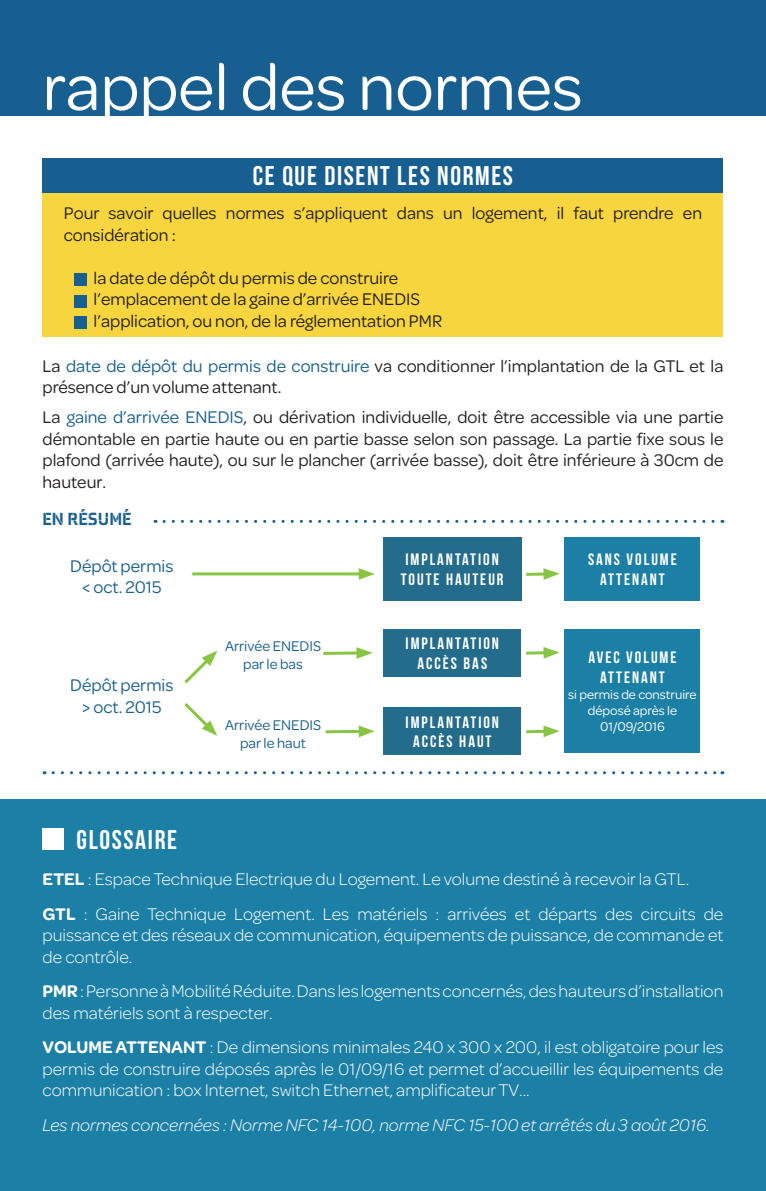
<style>
.page{position:relative;width:766px;height:1191px;background:#fff}
.page>*{position:absolute;margin:0;border:0;box-sizing:border-box;transform-origin:0 0}
.t1{font:69px "Omnes";color:#fff}
.t2{font:27px "Bebas Neue";letter-spacing:.06em;color:#fff}
.t3{font:300 18px/21.6px "Omnes";color:#fff;text-align:justify}
.t4{font:18px/21.6px "Omnes";color:#231f20}
.t5{font:italic 300 18px "Omnes";color:#fff}
.t6{font:18px/21.6px "Omnes";color:#175f90;text-align:center}
.t7{font:900 18px "Axia Stencil";color:#175f90}
.Style_de_paragraphe{font:16.5px/19.8px "Bebas Neue";letter-spacing:.12em;color:#fff;text-align:center}
.t8{font:15px/18px "Omnes";color:#175f90;text-align:center}
.t9{font:13.5px/16.2px "Omnes";color:#fff;text-align:center}
.s1{color:#175f90}
.s2{font-weight:600}
</style>
<div class="page">
<div style="left:0;top:0;width:765px;height:116px;background:#175f90"></div>
<div style="left:0;top:799px;width:765px;height:392px;background:#1c7fa5"></div>
<div style="left:43px;top:192px;width:680px;height:145px;background:#f7d53e"></div>
<div style="left:43px;top:158px;width:680px;height:34px;background:#175f90"></div>
<div style="left:74px;top:273px;width:13px;height:13px;background:#175f90"></div>
<div style="left:74px;top:316px;width:13px;height:13px;background:#175f90"></div>
<div style="left:74px;top:295px;width:13px;height:13px;background:#175f90"></div>
<div style="left:43px;top:828px;width:21px;height:21px;background:#fff"></div>
<svg style="left:164px;top:520px;width:558px;height:3px"></svg>
<svg style="left:53px;top:771px;width:669px;height:3px"></svg>
<div style="left:383px;top:537px;width:138px;height:64px;background:#236c8b"></div>
<div style="left:564px;top:537px;width:136px;height:64px;background:#1c7fa5"></div>
<div style="left:383px;top:629px;width:138px;height:47px;background:#236c8b"></div>
<div style="left:383px;top:707px;width:138px;height:48px;background:#236c8b"></div>
<div style="left:564px;top:629px;width:136px;height:123px;background:#1c7fa5"></div>
<hr style="left:192px;top:572px;width:172px;height:3px;background:#88c543">
<svg style="left:358px;top:568px;width:17px;height:12px"></svg>
<svg style="left:184px;top:650px;width:33px;height:34px"></svg>
<svg style="left:184px;top:703px;width:33px;height:33px"></svg>
<svg style="left:323px;top:647px;width:49px;height:12px"></svg>
<svg style="left:325px;top:725px;width:50px;height:12px"></svg>
<svg style="left:526px;top:568px;width:33px;height:12px"></svg>
<svg style="left:526px;top:647px;width:33px;height:11px"></svg>
<svg style="left:526px;top:725px;width:33px;height:12px"></svg>
<p class="t1" style="left:43px;top:41px;width:541px">rappel des normes</p>
<p class="t2" style="left:253px;top:161px;width:261px">CE QUE DISENT LES NORMES</p>
<p class="t4" style="left:64px;top:201px;width:639px">Pour savoir quelles normes s’appliquent dans un logement, il faut prendre en considération :</p>
<p class="t4" style="left:94px;top:266px;width:306px">la date de dépôt du permis de construire</p>
<p class="t4" style="left:94px;top:287px;width:328px">l’emplacement de la gaine d’arrivée ENEDIS</p>
<p class="t4" style="left:94px;top:309px;width:350px">l’application, ou non, de la réglementation PMR</p>
<p class="t4" style="left:43px;top:354px;width:682px">La <span class="s1">date de dépôt du permis de construire</span> va conditionner l’implantation de la GTL et la présence d’un volume attenant.</p>
<p class="t4" style="left:43px;top:405px;width:682px;text-align:justify">La <span class="s1">gaine d’arrivée ENEDIS</span>, ou dérivation individuelle, doit être accessible via une partie démontable en partie haute ou en partie basse selon son passage. La partie fixe sous le plafond (arrivée haute), ou sur le plancher (arrivée basse), doit être inférieure à 30cm de hauteur.</p>
<p class="t7" style="left:43px;top:508px;width:90px">EN RÉSUMÉ</p>
<p class="t6" style="left:70px;top:554px;width:104px">Dépôt permis &lt; oct. 2015</p>
<p class="Style_de_paragraphe" style="left:400px;top:549px;width:104px;text-align:left">IMPLANTATION<br>TOUTE HAUTEUR</p>
<p class="Style_de_paragraphe" style="left:588px;top:549px;width:90px">SANS VOLUME<br>ATTENANT</p>
<p class="t6" style="left:70px;top:673px;width:104px">Dépôt permis &gt; oct. 2015</p>
<p class="Style_de_paragraphe" style="left:405px;top:633px;width:95px">IMPLANTATION<br>ACCÈS BAS</p>
<p class="t8" style="left:225px;top:636px;width:97px">Arrivée ENEDIS par le bas</p>
<p class="Style_de_paragraphe" style="left:588px;top:647px;width:90px">AVEC VOLUME<br>ATTENANT</p>
<p class="t9" style="left:568px;top:685px;width:130px">si permis de construire déposé après le</p>
<p class="Style_de_paragraphe" style="left:405px;top:712px;width:95px">IMPLANTATION<br>ACCÈS HAUT</p>
<p class="t8" style="left:225px;top:715px;width:97px">Arrivée ENEDIS</p>
<p class="t9" style="left:599px;top:718px;width:66px">01/09/2016</p>
<p class="t8" style="left:240px;top:733px;width:67px">par le haut</p>
<p class="t2" style="left:77px;top:824px;width:102px">GLOSSAIRE</p>
<p class="t3" style="left:43px;top:867px;width:647px"><span class="s2">ETEL</span> : Espace Technique Electrique du Logement. Le volume destiné à recevoir la GTL.</p>
<p class="t3" style="left:43px;top:902px;width:682px"><span class="s2">GTL</span> : Gaine Technique Logement. Les matériels : arrivées et départs des circuits de puissance et des réseaux de communication, équipements de puissance, de commande et de contrôle.</p>
<p class="t3" style="left:43px;top:979px;width:682px"><span class="s2">PMR</span> : Personne à Mobilité Réduite. Dans les logements concernés, des hauteurs d’installation des matériels sont à respecter.</p>
<p class="t3" style="left:43px;top:1035px;width:682px"><span class="s2">VOLUME ATTENANT</span> : De dimensions minimales 240 x 300 x 200, il est obligatoire pour les permis de construire déposés après le 01/09/16 et permet d’accueillir les équipements de communication : box Internet, switch Ethernet, amplificateur TV...</p>
<p class="t5" style="left:43px;top:1113px;width:668px">Les normes concernées : Norme NFC 14-100, norme NFC 15-100 et arrêtés du 3 août 2016.</p>
</div>
